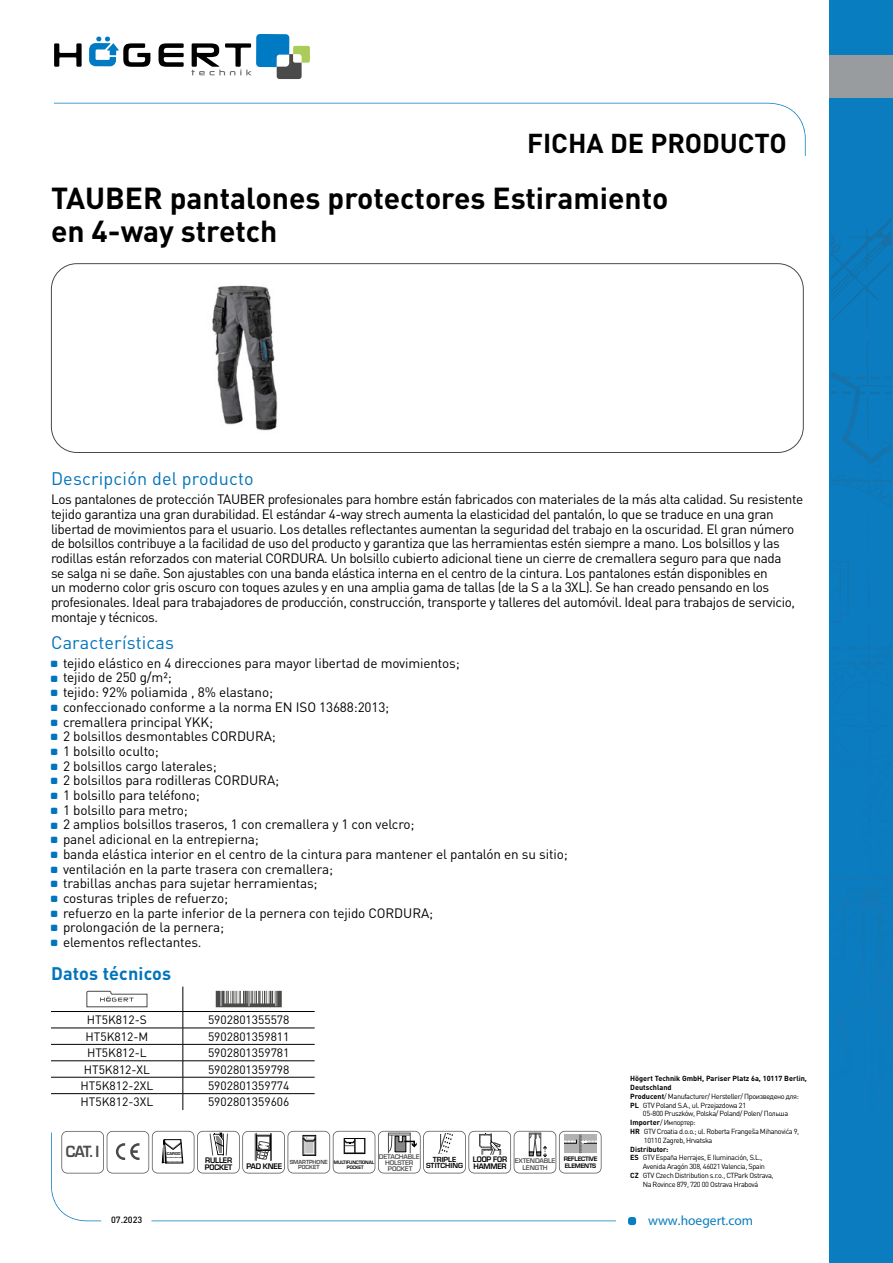
<style>
.page{position:relative;width:893px;height:1263px;background:#fff}
.page>*{position:absolute;margin:0;border:0;box-sizing:border-box;transform-origin:0 0}
.t1{font:700 30px/33px "DIN Pro";color:#000}
.t2{font:700 27px "DIN Pro";color:#000}
.t3{font:18px "DIN Pro";letter-spacing:.01em;color:#0074bc}
.t4{font:700 18px "DIN Pro";letter-spacing:.01em;color:#0074bc}
.t5{font:700 15px "Euromode";color:#4a4a49;scale:.93 1}
.t6{font:13.5px/14.7px "DIN Pro";letter-spacing:-.03em;color:#000}
.t7{font:13.5px/14.7px "DIN Pro";letter-spacing:-.01em;color:#000}
.t8{font:13.5px "Myriad Pro";color:#087dbf}
.t9{font:12px "DIN Pro";color:#000}
.t10{font:500 9px "DIN Pro";color:#000}
.t11{font:700 7.5px/7.5px "Euromode";letter-spacing:-.025em;color:#000;scale:.95 1}
.t12{font:7.35px "DIN Pro";letter-spacing:-.05em;color:#000}
.t13{font:700 7.35px "DIN Pro";color:#000}
.t14{font:700 6.9px/6.3px "Euromode";color:#000;text-align:center}
.t15{font:700 6.3px/6px "Euromode";letter-spacing:-.025em;color:#575756;text-align:center}
.t16{font:700 6px/7.1px "Euromode";letter-spacing:-.035em;color:#000}
.t17{font:700 5.4px/5.2px "Euromode";letter-spacing:-.015em;color:#4a4a49;text-align:center}
.t18{font:700 4.5px/4.5px "Euromode";letter-spacing:-.025em;color:#000;text-align:center;scale:.95 1}
.t19{font:700 3.9px "Euromode";color:#000}
.s1{font-weight:700}
</style>
<div class="page">
<svg style="left:54px;top:43px;width:28px;height:24px"></svg>
<svg style="left:159px;top:43px;width:25px;height:24px"></svg>
<svg style="left:89px;top:37px;width:61px;height:30px"></svg>
<svg style="left:191px;top:34px;width:119px;height:45px"></svg>
<svg style="left:54px;top:103px;width:752px;height:53px"></svg>
<div style="left:628px;top:1217px;width:8px;height:8px;background:#087dbf;border-radius:3px"></div>
<svg style="left:51px;top:1132px;width:565px;height:89px"></svg>
<div style="left:830px;top:0;width:63px;height:1263px;background:#087dbf"></div>
<img style="left:831px;top:273px;width:50px;height:56px">
<img style="left:867px;top:222px;width:24px;height:44px">
<img style="left:831px;top:222px;width:56px;height:42px">
<svg style="left:831px;top:341px;width:60px;height:565px"></svg>
<img style="left:863px;top:906px;width:28px;height:76px">
<img style="left:831px;top:877px;width:60px;height:2px">
<img style="left:848px;top:647px;width:43px;height:3px">
<div style="left:830px;top:56px;width:63px;height:42px;background:#999c9e"></div>
<div style="left:51px;top:263px;width:753px;height:190px;border:1px solid #4a4a49;border-radius:26px"></div>
<img style="left:212px;top:285px;width:66px;height:146px">
<hr style="left:51px;top:1011px;width:132px;height:1px;background:#000">
<hr style="left:183px;top:1011px;width:132px;height:1px;background:#000">
<hr style="left:51px;top:1028px;width:132px;height:1px;background:#000">
<hr style="left:183px;top:1028px;width:132px;height:1px;background:#000">
<hr style="left:51px;top:1044px;width:132px;height:1px;background:#000">
<hr style="left:183px;top:1044px;width:132px;height:1px;background:#000">
<hr style="left:51px;top:1060px;width:132px;height:1px;background:#000">
<hr style="left:183px;top:1060px;width:132px;height:1px;background:#000">
<hr style="left:51px;top:1077px;width:132px;height:1px;background:#000">
<hr style="left:183px;top:1077px;width:132px;height:1px;background:#000">
<hr style="left:51px;top:1093px;width:132px;height:1px;background:#000">
<hr style="left:183px;top:1093px;width:132px;height:1px;background:#000">
<svg style="left:183px;top:986px;width:1px;height:124px"></svg>
<svg style="left:86px;top:991px;width:61px;height:16px"></svg>
<svg style="left:216px;top:991px;width:66px;height:16px"></svg>
<svg style="left:61px;top:1131px;width:540px;height:42px"></svg>
<h2 class="t2" style="left:527px;top:121px;width:261px">FICHA DE PRODUCTO</h2>
<h1 class="t1" style="left:51px;top:178px;width:619px">TAUBER pantalones protectores Estiramiento en 4-way stretch</h1>
<h3 class="t3" style="left:51px;top:466px;width:204px">Descripción del producto</h3>
<p class="t6" style="left:51px;top:491px;width:754px">Los pantalones de protección TAUBER profesionales para hombre están fabricados con materiales de la más alta calidad. Su resistente tejido garantiza una gran durabilidad. El estándar 4-way strech aumenta la elasticidad del pantalón, lo que se traduce en una gran libertad de movimientos para el usuario. Los detalles reflectantes aumentan la seguridad del trabajo en la oscuridad. El gran número de bolsillos contribuye a la facilidad de uso del producto y garantiza que las herramientas estén siempre a mano. Los bolsillos y las rodillas están reforzados con material CORDURA. Un bolsillo cubierto adicional tiene un cierre de cremallera seguro para que nada<br>se salga ni se dañe. Son ajustables con una banda elástica interna en el centro de la cintura. Los pantalones están disponibles en<br>un moderno color gris oscuro con toques azules y en una amplia gama de tallas (de la S a la 3XL). Se han creado pensando en los profesionales. Ideal para trabajadores de producción, construcción, transporte y talleres del automóvil. Ideal para trabajos de servicio, montaje y técnicos.</p>
<h3 class="t3" style="left:51px;top:630px;width:124px">Características</h3>
<p class="t7" style="left:63px;top:655px;width:506px">tejido elástico en 4 direcciones para mayor libertad de movimientos;<br>tejido de 250 g/m²;<br>tejido: 92% poliamida , 8% elastano;<br>confeccionado conforme a la norma EN ISO 13688:2013;<br>cremallera principal YKK;<br>2 bolsillos desmontables CORDURA;<br>1 bolsillo oculto;<br>2 bolsillos cargo laterales;<br>2 bolsillos para rodilleras CORDURA;<br>1 bolsillo para teléfono;<br>1 bolsillo para metro;<br>2 amplios bolsillos traseros, 1 con cremallera y 1 con velcro;<br>panel adicional en la entrepierna;<br>banda elástica interior en el centro de la cintura para mantener el pantalón en su sitio; ventilación en la parte trasera con cremallera;<br>trabillas anchas para sujetar herramientas;<br>costuras triples de refuerzo;<br>refuerzo en la parte inferior de la pernera con tejido CORDURA;<br>prolongación de la pernera;<br>elementos reflectantes.</p>
<h3 class="t4" style="left:51px;top:959px;width:122px">Datos técnicos</h3>
<p class="t9" style="left:87px;top:1012px;width:61px">HT5K812-S</p>
<p class="t9" style="left:208px;top:1012px;width:83px">5902801355578</p>
<p class="t9" style="left:86px;top:1028px;width:64px">HT5K812-M</p>
<p class="t9" style="left:208px;top:1028px;width:83px">5902801359811</p>
<p class="t9" style="left:87px;top:1045px;width:61px">HT5K812-L</p>
<p class="t9" style="left:208px;top:1045px;width:83px">5902801359781</p>
<p class="t9" style="left:84px;top:1061px;width:68px">HT5K812-XL</p>
<p class="t9" style="left:208px;top:1061px;width:83px">5902801359798</p>
<p class="t9" style="left:81px;top:1077px;width:74px">HT5K812-2XL</p>
<p class="t9" style="left:208px;top:1077px;width:83px">5902801359774</p>
<p class="t9" style="left:81px;top:1094px;width:74px">HT5K812-3XL</p>
<p class="t9" style="left:208px;top:1094px;width:83px">5902801359606</p>
<p class="t5" style="left:66px;top:1142px;width:38px">CAT. I</p>
<p class="t19" style="left:167px;top:1151px;width:15px">CARGO</p>
<p class="t11" style="left:205px;top:1156px;width:30px">RULLER<br>POCKET</p>
<p class="t11" style="left:246px;top:1163px;width:39px">PAD KNEE</p>
<p class="t17" style="left:290px;top:1159px;width:40px">SMARTPHONE<br>POCKET</p>
<p class="t18" style="left:334px;top:1160px;width:44px">MULTIFUNCTIONAL<br>POCKET</p>
<p class="t15" style="left:379px;top:1153px;width:42px">DETACHABLE<br>HOLSTER<br>POCKET</p>
<p class="t14" style="left:426px;top:1156px;width:39px">TRIPLE<br>STITCHING</p>
<p class="t11" style="left:473px;top:1155px;width:37px">LOOP FOR<br>HAMMER</p>
<p class="t15" style="left:515px;top:1158px;width:42px;line-height:6.6px">EXTENDABLE<br>LENGTH</p>
<p class="t16" style="left:564px;top:1155px;width:35px">REFLECTIVE<br>ELEMENTS</p>
<p class="t13" style="left:630px;top:1072px;width:178px">Högert Technik GmbH, Pariser Platz 6a, 10117 Berlin,</p>
<p class="t13" style="left:630px;top:1081px;width:43px">Deutschland</p>
<p class="t12" style="left:630px;top:1091px;width:170px"><span class="s1">Producent</span>/ Manufacturer/ Hersteller/ Произведено для:</p>
<p class="t12" style="left:630px;top:1100px;width:117px"><span class="s1">PL</span> GTV Poland S.A., ul. Przejazdowa 21</p>
<p class="t12" style="left:643px;top:1109px;width:147px">05-800 Pruszków, Polska/ Poland/ Polen/ Польша</p>
<p class="t12" style="left:630px;top:1117px;width:67px"><span class="s1">Importer</span>/ Импортер:</p>
<p class="t12" style="left:630px;top:1126px;width:171px"><span class="s1">HR</span> GTV Croatia d.o.o.; ul. Roberta Frangeša Mihanovića 9,</p>
<p class="t12" style="left:644px;top:1135px;width:70px">10110 Zagreb, Hrvatska</p>
<p class="t13" style="left:630px;top:1143px;width:40px">Distributor:</p>
<p class="t12" style="left:630px;top:1153px;width:134px"><span class="s1">ES</span> GTV España Herrajes, E Iluminación, S.L.,</p>
<p class="t12" style="left:643px;top:1161px;width:124px">Avenida Aragón 308, 46021 Valencia, Spain</p>
<p class="t12" style="left:630px;top:1170px;width:145px"><span class="s1">CZ</span> GTV Czech Distribution s.r.o., CTPark Ostrava,</p>
<p class="t12" style="left:643px;top:1179px;width:117px">Na Rovince 879, 720 00 Ostrava Hrabová</p>
<p class="t10" style="left:111px;top:1213px;width:33px">07.2023</p>
<p class="t8" style="left:648px;top:1212px;width:107px">www.hoegert.com</p>
</div>
